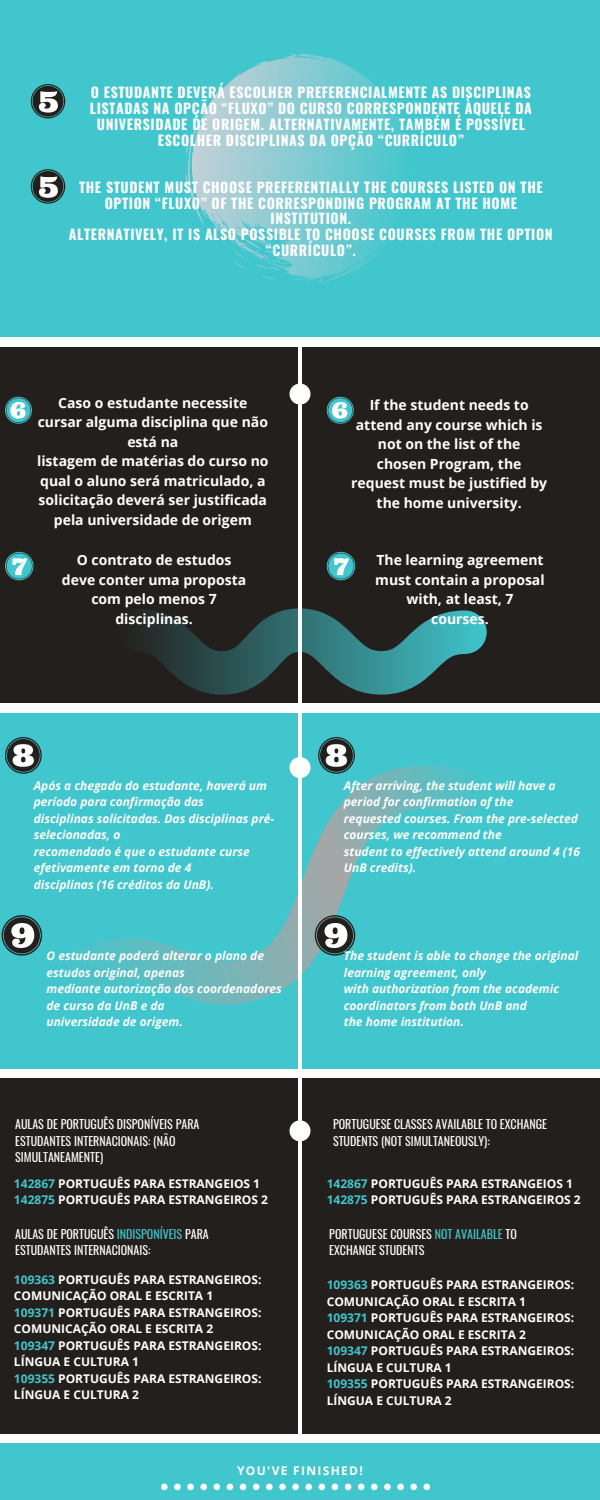
<style>
.page{position:relative;width:600px;height:1500px;background:#fff}
.page>*{position:absolute;margin:0;border:0;box-sizing:border-box;transform-origin:0 0}
.t1{font:700 14px/19.5px "Open Sans";color:#fff;text-align:center}
.t2{font:700 14px/15.8px "Oswald";letter-spacing:.045em;color:#fff;text-align:center}
.t3{font:italic 700 12px/16.5px "Open Sans";color:#fff}
.t4{font:700 12px/16.5px "Open Sans";color:#fff}
.t5{font:12px/16.5px "Oswald";color:#fff}
.t6{font:700 12px "Open Sans";letter-spacing:.11em;color:#fff}
.s1{color:#40c6cc}
</style>
<div class="page">
<div style="left:0;top:0;width:600px;height:337px;background:#40c6cc"></div>
<div style="left:0;top:347px;width:600px;height:356px;background:#231f1d"></div>
<div style="left:0;top:714px;width:600px;height:355px;background:#40c6cc"></div>
<div style="left:0;top:1079px;width:600px;height:355px;background:#231f1d"></div>
<svg style="left:186px;top:54px;width:217px;height:230px"></svg>
<div style="left:0;top:1443px;width:600px;height:57px;background:#40c6cc"></div>
<svg style="left:140px;top:608px;width:347px;height:87px"></svg>
<svg style="left:42px;top:757px;width:437px;height:248px"></svg>
<svg style="left:315px;top:915px;width:40px;height:41px;background:#698080"></svg>
<hr style="left:298px;top:340px;width:4px;height:1098px;background:#fff">
<div style="left:290px;top:384px;width:21px;height:21px;background:#fff;border-radius:50%"></div>
<div style="left:290px;top:757px;width:21px;height:21px;background:#fff;border-radius:50%"></div>
<div style="left:290px;top:1120px;width:21px;height:21px;background:#fff;border-radius:50%"></div>
<svg style="left:31px;top:84px;width:34px;height:34px"></svg>
<svg style="left:31px;top:169px;width:34px;height:35px"></svg>
<svg style="left:5px;top:397px;width:27px;height:27px"></svg>
<svg style="left:327px;top:397px;width:27px;height:27px"></svg>
<svg style="left:5px;top:552px;width:28px;height:28px"></svg>
<svg style="left:327px;top:552px;width:28px;height:28px"></svg>
<svg style="left:5px;top:737px;width:37px;height:37px"></svg>
<svg style="left:318px;top:737px;width:37px;height:37px"></svg>
<svg style="left:2px;top:915px;width:40px;height:41px"></svg>
<svg style="left:161px;top:1484px;width:7px;height:6px"></svg>
<svg style="left:174px;top:1484px;width:7px;height:6px"></svg>
<svg style="left:187px;top:1484px;width:7px;height:6px"></svg>
<svg style="left:200px;top:1484px;width:7px;height:6px"></svg>
<svg style="left:214px;top:1484px;width:6px;height:6px"></svg>
<svg style="left:227px;top:1484px;width:6px;height:6px"></svg>
<svg style="left:240px;top:1484px;width:6px;height:6px"></svg>
<svg style="left:253px;top:1484px;width:6px;height:6px"></svg>
<svg style="left:266px;top:1484px;width:7px;height:6px"></svg>
<svg style="left:279px;top:1484px;width:7px;height:6px"></svg>
<svg style="left:292px;top:1484px;width:7px;height:6px"></svg>
<svg style="left:305px;top:1484px;width:7px;height:6px"></svg>
<svg style="left:319px;top:1484px;width:6px;height:6px"></svg>
<svg style="left:332px;top:1484px;width:6px;height:6px"></svg>
<svg style="left:345px;top:1484px;width:6px;height:6px"></svg>
<svg style="left:358px;top:1484px;width:6px;height:6px"></svg>
<svg style="left:371px;top:1484px;width:7px;height:6px"></svg>
<svg style="left:384px;top:1484px;width:7px;height:6px"></svg>
<svg style="left:397px;top:1484px;width:7px;height:6px"></svg>
<svg style="left:410px;top:1484px;width:7px;height:6px"></svg>
<svg style="left:424px;top:1484px;width:6px;height:6px"></svg>
<p class="t2" style="left:90px;top:84px;width:443px">O ESTUDANTE DEVERÁ ESCOLHER PREFERENCIALMENTE AS DISCIPLINAS LISTADAS NA OPÇÃO “FLUXO” DO CURSO CORRESPONDENTE ÀQUELE DA UNIVERSIDADE DE ORIGEM. ALTERNATIVAMENTE, TAMBÉM É POSSÍVEL ESCOLHER DISCIPLINAS DA OPÇÃO “CURRÍCULO”</p>
<p class="t2" style="left:69px;top:179px;width:485px">THE STUDENT MUST CHOOSE PREFERENTIALLY THE COURSES LISTED ON THE OPTION “FLUXO” OF THE CORRESPONDING PROGRAM AT THE HOME INSTITUTION.<br>ALTERNATIVELY, IT IS ALSO POSSIBLE TO CHOOSE COURSES FROM THE OPTION “CURRÍCULO”.</p>
<p class="t1" style="left:37px;top:392px;width:233px">Caso o estudante necessite cursar alguma disciplina que não está na<br>listagem de matérias do curso no qual o aluno será matriculado, a solicitação deverá ser justificada pela universidade de origem</p>
<p class="t1" style="left:351px;top:395px;width:197px">If the student needs to attend any course which is not on the list of the<br>chosen Program, the request must be justified by the home university.</p>
<p class="t1" style="left:62px;top:550px;width:186px">O contrato de estudos deve conter uma proposta com pelo menos 7 disciplinas.</p>
<p class="t1" style="left:375px;top:550px;width:171px">The learning agreement must contain a proposal with, at least, 7<br>courses.</p>
<p class="t3" style="left:34px;top:777px;width:242px">Após a chegada do estudante, haverá um período para confirmação das<br>disciplinas solicitadas. Das disciplinas pré&shy;selecionadas, o<br>recomendado é que o estudante curse efetivamente em torno de 4<br>disciplinas (16 créditos da UnB).</p>
<p class="t3" style="left:344px;top:777px;width:238px">After arriving, the student will have a period for confirmation of the<br>requested courses. From the pre-selected courses, we recommend the<br>student to effectively attend around 4 (16<br>UnB credits).</p>
<p class="t3" style="left:46px;top:947px;width:237px">O estudante poderá alterar o plano de estudos original, apenas<br>mediante autorização dos coordenadores de curso da UnB e da<br>universidade de origem.</p>
<p class="t3" style="left:344px;top:947px;width:236px">The student is able to change the original learning agreement, only<br>with authorization from the academic coordinators from both UnB and<br>the home institution.</p>
<p class="t5" style="left:15px;top:1116px;width:186px">AULAS DE PORTUGUÊS DISPONÍVEIS PARA<br>ESTUDANTES INTERNACIONAIS: (NÃO<br>SIMULTANEAMENTE)</p>
<p class="t4" style="left:14px;top:1175px;width:256px"><span class="s1">142867</span> PORTUGUÊS PARA ESTRANGEIOS 1<br><span class="s1">142875</span> PORTUGUÊS PARA ESTRANGEIROS 2</p>
<p class="t5" style="left:333px;top:1116px;width:216px">PORTUGUESE CLASSES AVAILABLE TO EXCHANGE<br>STUDENTS (NOT SIMULTANEOUSLY):</p>
<p class="t4" style="left:327px;top:1175px;width:256px"><span class="s1">142867</span> PORTUGUÊS PARA ESTRANGEIOS 1<br><span class="s1">142875</span> PORTUGUÊS PARA ESTRANGEIROS 2</p>
<p class="t5" style="left:15px;top:1225px;width:195px">AULAS DE PORTUGUÊS <span class="s1">INDISPONÍVEIS</span> PARA<br>ESTUDANTES INTERNACIONAIS:</p>
<p class="t5" style="left:329px;top:1225px;width:189px">PORTUGUESE COURSES <span class="s1">NOT AVAILABLE</span> TO<br>EXCHANGE STUDENTS</p>
<p class="t4" style="left:14px;top:1271px;width:249px"><span class="s1">109363</span> PORTUGUÊS PARA ESTRANGEIROS:<br>COMUNICAÇÃO ORAL E ESCRITA 1<br><span class="s1">109371</span> PORTUGUÊS PARA ESTRANGEIROS:<br>COMUNICAÇÃO ORAL E ESCRITA 2<br><span class="s1">109347</span> PORTUGUÊS PARA ESTRANGEIROS:<br>LÍNGUA E CULTURA 1<br><span class="s1">109355</span> PORTUGUÊS PARA ESTRANGEIROS:<br>LÍNGUA E CULTURA 2</p>
<p class="t4" style="left:327px;top:1276px;width:249px"><span class="s1">109363</span> PORTUGUÊS PARA ESTRANGEIROS:<br>COMUNICAÇÃO ORAL E ESCRITA 1<br><span class="s1">109371</span> PORTUGUÊS PARA ESTRANGEIROS:<br>COMUNICAÇÃO ORAL E ESCRITA 2<br><span class="s1">109347</span> PORTUGUÊS PARA ESTRANGEIROS:<br>LÍNGUA E CULTURA 1<br><span class="s1">109355</span> PORTUGUÊS PARA ESTRANGEIROS:<br>LÍNGUA E CULTURA 2</p>
<p class="t6" style="left:237px;top:1462px;width:127px">YOU'VE FINISHED!</p>
</div>
